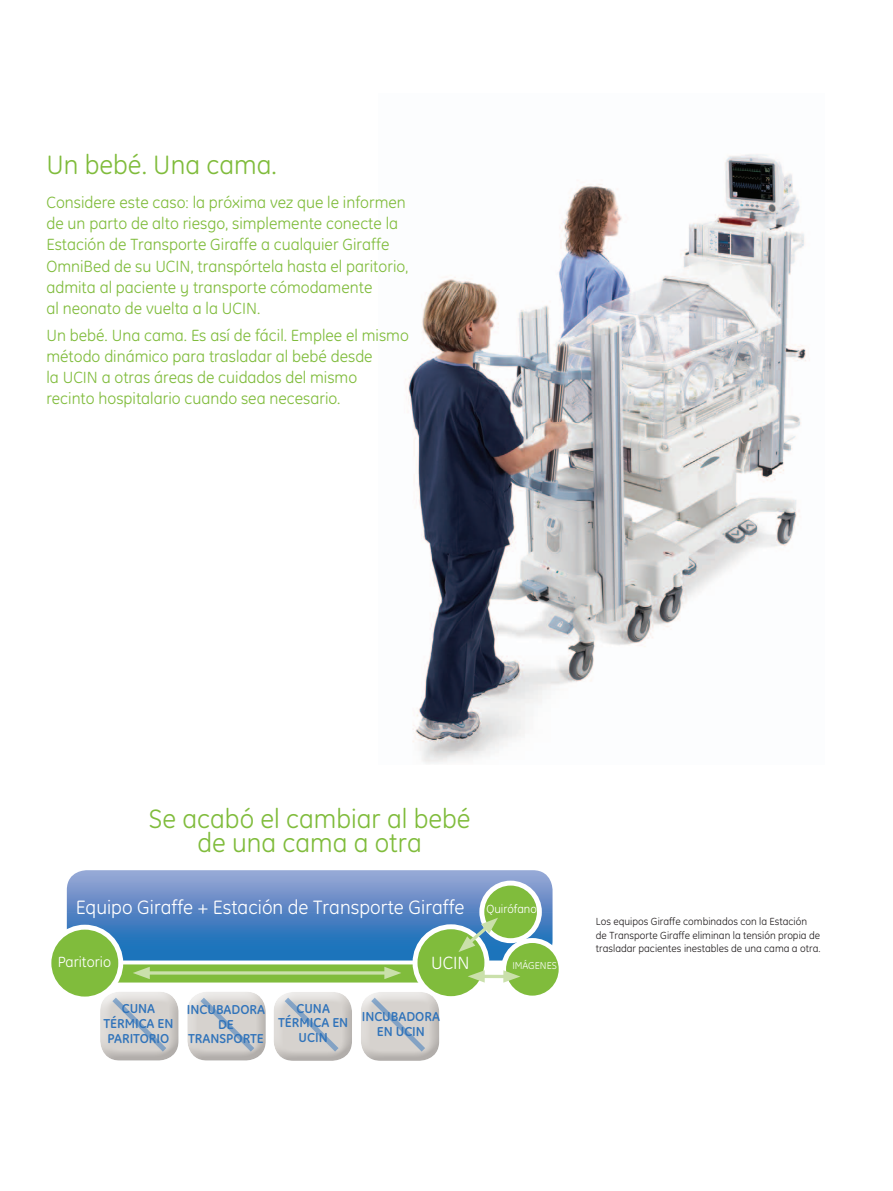
<style>
.page{position:relative;width:893px;height:1191px;background:#fff}
.page>*{position:absolute;margin:0;border:0;box-sizing:border-box;transform-origin:0 0}
.t1{font:27px/24px "GE Inspira";color:#80bc3c;text-align:center}
.t2{font:19.65px "GE Inspira";color:#fff}
.t3{font:18px "GE Inspira";color:#fff}
.t4{font:16.5px/21px "GE Inspira";color:#80bc3c}
.t5{font:15px "GE Inspira";color:#fff}
.t6{font:700 13.2px/14.9px "GE Inspira";color:#3073ba;text-align:center}
.t7{font:12px "GE Inspira";color:#fff}
.t8{font:10.5px/13.5px "GE Inspira";color:#231f20}
.t9{font:10.2px "GE Inspira";color:#fff}
</style>
<div class="page">
<img style="left:405px;top:154px;width:401px;height:609px">
<svg style="left:67px;top:870px;width:486px;height:90px;background:#5a8ac6"></svg>
<div style="left:72px;top:964px;width:394px;height:18px;background:#80bc3c"></div>
<div style="left:49px;top:927px;width:72px;height:72px;background:#80bc3c;border-radius:50%"></div>
<div style="left:46px;top:924px;width:77px;height:77px;border:5px solid #fff;border-radius:50%"></div>
<div style="left:415px;top:926px;width:72px;height:72px;background:#80bc3c;border-radius:50%"></div>
<div style="left:413px;top:924px;width:76px;height:77px;border:5px solid #fff;border-radius:50%"></div>
<div style="left:482px;top:883px;width:57px;height:57px;background:#80bc3c;border-radius:50%"></div>
<div style="left:479px;top:880px;width:63px;height:63px;border:5px solid #fff;border-radius:50%"></div>
<div style="left:504px;top:940px;width:57px;height:58px;background:#80bc3c;border-radius:50%"></div>
<div style="left:501px;top:938px;width:63px;height:62px;border:5px solid #fff;border-radius:50%"></div>
<svg style="left:458px;top:917px;width:40px;height:35px"></svg>
<svg style="left:485px;top:974px;width:18px;height:4px"></svg>
<svg style="left:503px;top:970px;width:17px;height:12px"></svg>
<svg style="left:468px;top:970px;width:17px;height:12px"></svg>
<hr style="left:144px;top:971px;width:247px;height:3px;background:#cae0ab">
<svg style="left:133px;top:967px;width:17px;height:12px"></svg>
<svg style="left:384px;top:967px;width:17px;height:12px"></svg>
<div style="left:358px;top:990px;width:82px;height:60px;background:#fff;opacity:.75"></div>
<div style="left:358px;top:995px;width:82px;height:67px;background:#231f20;opacity:.2"></div>
<div style="left:271px;top:990px;width:82px;height:60px;background:#fff;opacity:.75"></div>
<div style="left:271px;top:995px;width:82px;height:67px;background:#231f20;opacity:.2"></div>
<div style="left:184px;top:989px;width:83px;height:60px;background:#fff;opacity:.75"></div>
<div style="left:184px;top:995px;width:83px;height:66px;background:#231f20;opacity:.2"></div>
<div style="left:97px;top:989px;width:83px;height:60px;background:#fff;opacity:.75"></div>
<div style="left:97px;top:995px;width:83px;height:66px;background:#231f20;opacity:.2"></div>
<svg style="left:111px;top:996px;width:57px;height:57px;background:#cdcdcd"></svg>
<svg style="left:199px;top:996px;width:57px;height:57px;background:#cdcdcd"></svg>
<svg style="left:283px;top:996px;width:57px;height:57px;background:#cdcdce"></svg>
<svg style="left:370px;top:996px;width:57px;height:57px;background:#cdcdce"></svg>
<h1 class="t1" style="left:46px;top:153px;width:232px">Un bebé. Una cama.</h1>
<p class="t4" style="left:46px;top:192px;width:363px">Considere este caso: la próxima vez que le informen de un parto de alto riesgo, simplemente conecte la Estación de Transporte Giraffe a cualquier Giraffe OmniBed de su UCIN, transpórtela hasta el paritorio, admita al paciente y transporte cómodamente<br>al neonato de vuelta a la UCIN.</p>
<p class="t4" style="left:46px;top:325px;width:364px">Un bebé. Una cama. Es así de fácil. Emplee el mismo método dinámico para trasladar al bebé desde<br>la UCIN a otras áreas de cuidados del mismo recinto hospitalario cuando sea necesario.</p>
<h1 class="t1" style="left:149px;top:806px;width:323px">Se acabó el cambiar al bebé de una cama a otra</h1>
<p class="t2" style="left:76px;top:896px;width:390px">Equipo Giraffe + Estación de Transporte Giraffe</p>
<p class="t5" style="left:58px;top:953px;width:55px">Paritorio</p>
<p class="t3" style="left:431px;top:952px;width:40px">UCIN</p>
<p class="t6" style="left:103px;top:1001px;width:72px">CUNA<br>TÉRMICA EN<br>PARITORIO</p>
<p class="t6" style="left:187px;top:1001px;width:13px">INCUBA</p>
<p class="t6" style="left:232px;top:1001px;width:18px">DORA</p>
<p class="t6" style="left:218px;top:1016px;width:17px">DE</p>
<p class="t6" style="left:188px;top:1031px;width:77px">TRANSPORTE</p>
<p class="t6" style="left:296px;top:1000px;width:35px">CUNA</p>
<p class="t6" style="left:278px;top:1015px;width:63px">TÉRMICA EN</p>
<p class="t6" style="left:299px;top:1030px;width:31px">UCIN</p>
<p class="t6" style="left:362px;top:1009px;width:13px">INCUBA</p>
<p class="t6" style="left:377px;top:1009px;width:50px;text-align:right">DORA<br>EN UCIN</p>
<p class="t7" style="left:486px;top:901px;width:52px">Quirófano</p>
<p class="t9" style="left:512px;top:959px;width:46px">IMÁGENES</p>
<p class="t8" style="left:596px;top:915px;width:226px">Los equipos Giraffe combinados con la Estación de Transporte Giraffe eliminan la tensión propia de trasladar pacientes inestables de una cama a otra.</p>
</div>
